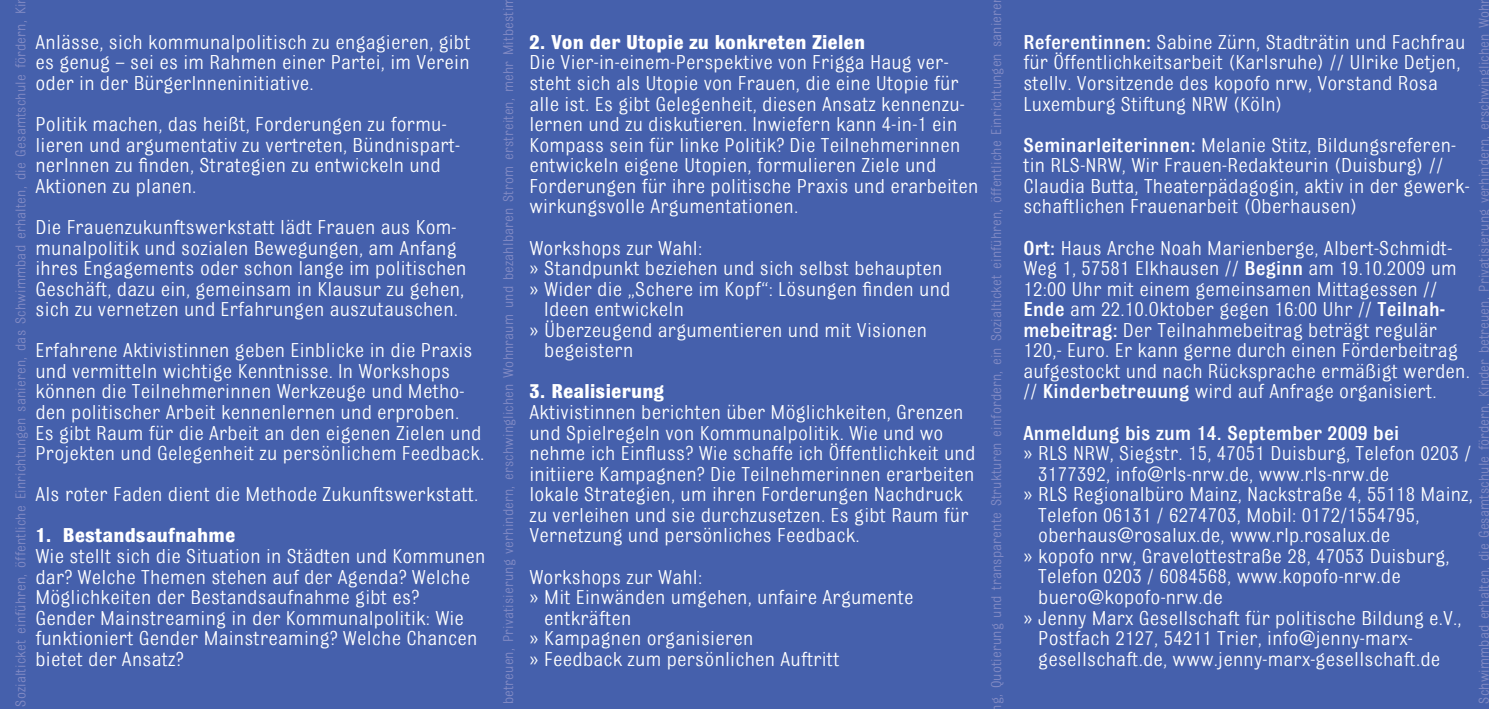
<style>
.page{position:relative;width:1489px;height:709px;background:#fff}
.page>*{position:absolute;margin:0;border:0;box-sizing:border-box;transform-origin:0 0}
.t1{font:21.25px/20.5px "Bulldog";letter-spacing:.01em;color:#fff}
.t2{font:700 21.25px "Bulldog";letter-spacing:.01em;color:#fff}
.t3{font:500 21.25px "Bulldog";letter-spacing:.01em;color:#fff}
.t4{font:15px "Bulldog";letter-spacing:.01em;color:#848cc5}
.s1{font-weight:500}
</style>
<div class="page">
<div style="left:0;top:0;width:1488px;height:709px;background:#4560ac"></div>
<p class="t4" style="left:13px;top:706px;width:711px;rotate:-90deg">Sozialticket einführen, öffentliche Einrichtungen sanieren, das Schwimmbad erhalten, die Gesamtschule fördern, Kin</p>
<p class="t4" style="left:500px;top:704px;width:709px;rotate:-90deg">betreuen, Privatisierung verhindern, erschwinglichen Wohnraum und bezahlbaren Strom erstreiten, mehr Mitbestim</p>
<p class="t4" style="left:988px;top:711px;width:709px;rotate:-90deg">ng, Quotierung und transparente Strukturen einfordern, ein Sozialticket einführen, öffentliche Einrichtungen saniere</p>
<p class="t4" style="left:1475px;top:703px;width:709px;rotate:-90deg">Schwimmbad erhalten die Gesamtschule fördern Kinder betreuen Privatisierung verhindern erschwinglichen Wohn</p>
<p class="t1" style="left:1023px;top:32px;width:443px"><span class="s1">Referentinnen:</span> Sabine Zürn, Stadträtin und Fachfrau für Öffentlichkeitsarbeit (Karlsruhe) // Ulrike Detjen, stellv. Vorsitzende des kopofo nrw, Vorstand Rosa Luxemburg Stiftung NRW (Köln)</p>
<p class="t1" style="left:1023px;top:134px;width:447px"><span class="s1">Seminarleiterinnen:</span> Melanie Stitz, Bildungsreferen&shy;tin RLS-NRW, Wir Frauen-Redakteurin (Duisburg) // Claudia Butta, Theaterpädagogin, aktiv in der gewerk&shy;schaftlichen Frauenarbeit (Oberhausen)</p>
<p class="t1" style="left:1023px;top:237px;width:448px"><span class="s1">Ort:</span> Haus Arche Noah Marienberge, Albert-Schmidt-Weg 1, 57581 Elkhausen // <span class="s1">Beginn</span> am 19.10.2009 um 12:00 Uhr mit einem gemeinsamen Mittagessen // <span class="s1">Ende</span> am 22.10.Oktober gegen 16:00 Uhr // <span class="s1">Teilnah&shy;mebeitrag:</span> Der Teilnahmebeitrag beträgt regulär 120,- Euro. Er kann gerne durch einen Förderbeitrag aufgestockt und nach Rücksprache ermäßigt werden. // <span class="s1">Kinderbetreuung</span> wird auf Anfrage organisiert.</p>
<p class="t3" style="left:1023px;top:422px;width:377px">Anmeldung bis zum 14. September 2009 bei</p>
<p class="t1" style="left:1023px;top:443px;width:449px">» RLS NRW, Siegstr. 15, 47051 Duisburg, Telefon 0203 /</p>
<p class="t1" style="left:1038px;top:463px;width:352px">3177392, info@rls-nrw.de, www.rls-nrw.de</p>
<p class="t1" style="left:1023px;top:484px;width:451px">» RLS Regionalbüro Mainz, Nackstraße 4, 55118 Mainz,</p>
<p class="t1" style="left:1038px;top:504px;width:383px">Telefon 06131 / 6274703, Mobil: 0172/1554795,</p>
<p class="t1" style="left:1038px;top:525px;width:353px">oberhaus@rosalux.de, www.rlp.rosalux.de</p>
<p class="t1" style="left:1023px;top:545px;width:427px">» kopofo nrw, Gravelottestraße 28, 47053 Duisburg,</p>
<p class="t1" style="left:1038px;top:566px;width:364px">Telefon 0203 / 6084568, www.kopofo-nrw.de</p>
<p class="t1" style="left:1038px;top:586px;width:186px">buero@kopofo-nrw.de</p>
<p class="t1" style="left:1023px;top:607px;width:440px">» Jenny Marx Gesellschaft für politische Bildung e.V.,</p>
<p class="t1" style="left:1038px;top:628px;width:376px">Postfach 2127, 54211 Trier, info@jenny-marx-</p>
<p class="t1" style="left:1038px;top:648px;width:403px">gesellschaft.de, www.jenny-marx-gesellschaft.de</p>
<p class="t1" style="left:35px;top:32px;width:436px;text-align:justify">Anlässe, sich kommunalpolitisch zu engagieren, gibt es genug – sei es im Rahmen einer Partei, im Verein oder in der BürgerInneninitiative.</p>
<p class="t1" style="left:35px;top:114px;width:426px">Politik machen, das heißt, Forderungen zu formu&shy;lieren und argumentativ zu vertreten, Bündnispart&shy;nerInnen zu finden, Strategien zu entwickeln und Aktionen zu planen.</p>
<p class="t1" style="left:35px;top:217px;width:432px">Die Frauenzukunftswerkstatt lädt Frauen aus Kom&shy;munalpolitik und sozialen Bewegungen, am Anfang ihres Engagements oder schon lange im politischen Geschäft, dazu ein, gemeinsam in Klausur zu gehen, sich zu vernetzen und Erfahrungen auszutauschen.</p>
<p class="t1" style="left:35px;top:340px;width:450px">Erfahrene Aktivistinnen geben Einblicke in die Praxis und vermitteln wichtige Kenntnisse. In Workshops können die Teilnehmerinnen Werkzeuge und Metho&shy;den politischer Arbeit kennenlernen und erproben.<br>Es gibt Raum für die Arbeit an den eigenen Zielen und Projekten und Gelegenheit zu persönlichem Feedback.</p>
<p class="t1" style="left:35px;top:484px;width:444px">Als roter Faden dient die Methode Zukunftswerkstatt.</p>
<p class="t2" style="left:35px;top:524px;width:201px">1. Bestandsaufnahme</p>
<p class="t1" style="left:35px;top:545px;width:451px">Wie stellt sich die Situation in Städten und Kommunen dar? Welche Themen stehen auf der Agenda? Welche Möglichkeiten der Bestandsaufnahme gibt es?<br>Gender Mainstreaming in der Kommunalpolitik: Wie funktioniert Gender Mainstreaming? Welche Chancen bietet der Ansatz?</p>
<p class="t2" style="left:529px;top:31px;width:337px">2. Von der Utopie zu konkreten Zielen</p>
<p class="t1" style="left:529px;top:52px;width:450px">Die Vier-in-einem-Perspektive von Frigga Haug ver&shy;steht sich als Utopie von Frauen, die eine Utopie für alle ist. Es gibt Gelegenheit, diesen Ansatz kennenzu&shy;lernen und zu diskutieren. Inwiefern kann 4-in-1 ein Kompass sein für linke Politik? Die Teilnehmerinnen entwickeln eigene Utopien, formulieren Ziele und Forderungen für ihre politische Praxis und erarbeiten wirkungsvolle Argumentationen.</p>
<p class="t1" style="left:529px;top:237px;width:174px">Workshops zur Wahl:</p>
<p class="t1" style="left:529px;top:258px;width:414px">» Standpunkt beziehen und sich selbst behaupten</p>
<p class="t1" style="left:529px;top:278px;width:422px">» Wider die „Schere im Kopf“: Lösungen finden und</p>
<p class="t1" style="left:544px;top:299px;width:141px">Ideen entwickeln</p>
<p class="t1" style="left:529px;top:319px;width:399px">» Überzeugend argumentieren und mit Visionen</p>
<p class="t1" style="left:544px;top:340px;width:91px">begeistern</p>
<p class="t2" style="left:529px;top:380px;width:136px">3. Realisierung</p>
<p class="t1" style="left:529px;top:402px;width:447px">Aktivistinnen berichten über Möglichkeiten, Grenzen und Spielregeln von Kommunalpolitik. Wie und wo nehme ich Einfluss? Wie schaffe ich Öffentlichkeit und initiiere Kampagnen? Die Teilnehmerinnen erarbeiten lokale Strategien, um ihren Forderungen Nachdruck zu verleihen und sie durchzusetzen. Es gibt Raum für Vernetzung und persönliches Feedback.</p>
<p class="t1" style="left:529px;top:566px;width:174px">Workshops zur Wahl:</p>
<p class="t1" style="left:529px;top:586px;width:385px">» Mit Einwänden umgehen, unfaire Argumente</p>
<p class="t1" style="left:544px;top:607px;width:88px">entkräften</p>
<p class="t1" style="left:529px;top:628px;width:225px">» Kampagnen organisieren</p>
<p class="t1" style="left:529px;top:648px;width:311px">» Feedback zum persönlichen Auftritt</p>
</div>
